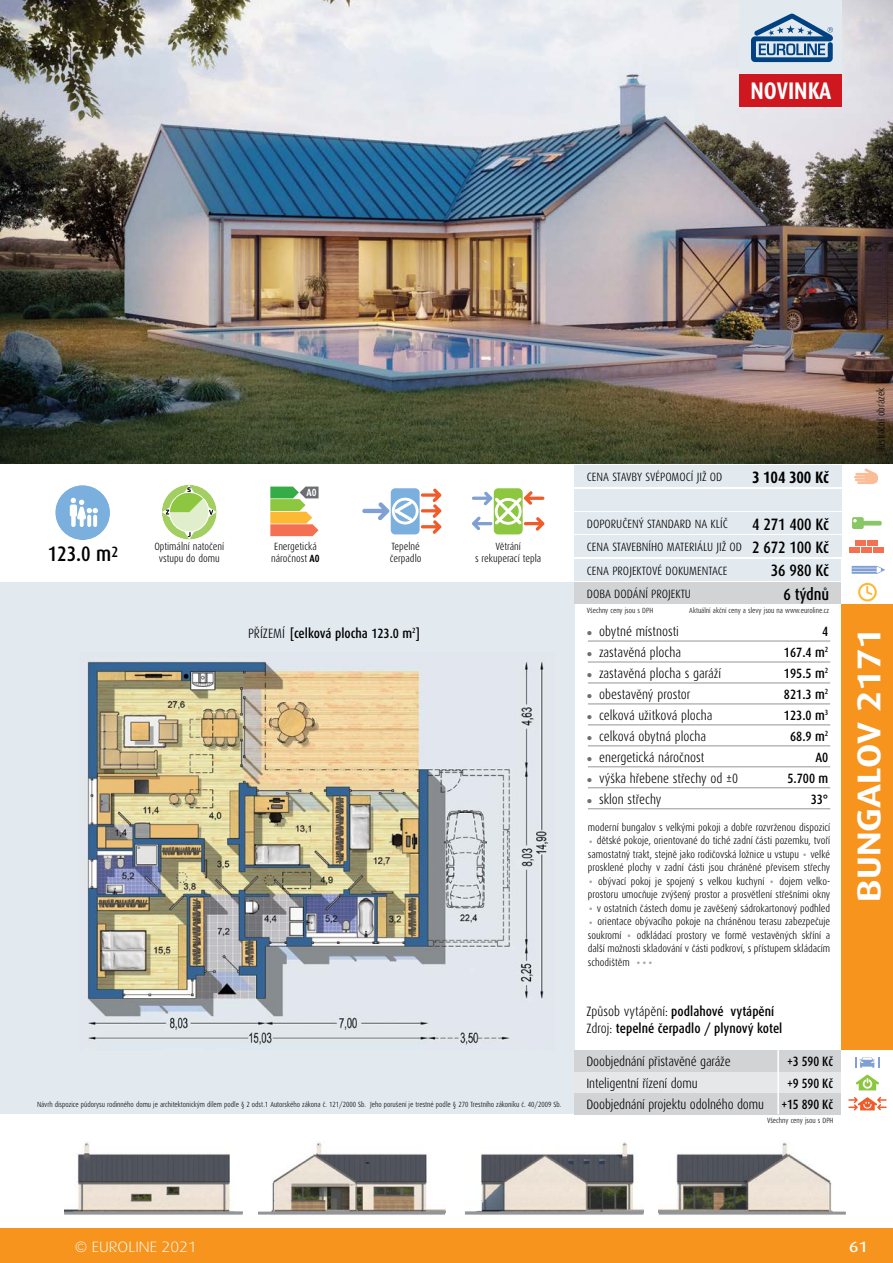
<style>
.page{position:relative;width:893px;height:1263px;background:#fff}
.page>*{position:absolute;margin:0;border:0;box-sizing:border-box;transform-origin:0 0}
.t1{font:300 45px "Dax Condensed";color:#6d6e71}
.t2{font:700 33px "Dax Wide";color:#fff}
.t3{font:300 28.5px "Dax Condensed";color:#a7a9ac}
.t4{font:700 24px "Dax Condensed";color:#fff}
.t5{font:500 21px "Dax Condensed";color:#000}
.t6{font:500 16.5px/23.4px "Dax Condensed";letter-spacing:-.01em;color:#000;text-align:right}
.t7{font:700 16.5px "Dax Condensed";letter-spacing:-.01em;color:#000}
.t8{font:300 15px "Dax Wide";color:#fff}
.t9{font:500 15px "Dax Wide";color:#fff}
.t10{font:300 13.5px/21px "Dax Condensed";color:#000}
.t11{font:500 13.5px/21px "Dax Condensed";color:#000}
.t12{font:500 13.5px/21.3px "Dax Condensed";color:#000;text-align:center;scale:.96 1}
.t13{font:300 12px/23.4px "Dax Condensed";color:#000}
.t14{font:300 10.5px/13.5px "Dax Condensed";color:#000}
.t15{font:700 10.5px "Dax Condensed";color:#fff}
.t16{font:300 7.5px "Dax Condensed";color:#000}
.s1{font-weight:700}
.s2{font-weight:300}
</style>
<div class="page">
<img style="left:64px;top:1142px;width:179px;height:73px">
<img style="left:271px;top:1142px;width:174px;height:73px">
<img style="left:466px;top:1141px;width:177px;height:74px">
<img style="left:659px;top:1142px;width:173px;height:73px">
<hr style="left:64px;top:1211px;width:179px;height:3px;background:#939598">
<hr style="left:258px;top:1211px;width:187px;height:3px;background:#939598">
<hr style="left:465px;top:1211px;width:178px;height:3px;background:#939598">
<hr style="left:659px;top:1211px;width:187px;height:3px;background:#939598">
<img style="left:0;top:0;width:893px;height:463px">
<div style="left:0;top:583px;width:574px;height:531px;background:#e2e9ef"></div>
<div style="left:0;top:1229px;width:893px;height:34px;background:#f7941e"></div>
<hr style="left:588px;top:641px;width:242px;height:1px;background:#939598">
<hr style="left:588px;top:662px;width:242px;height:1px;background:#939598">
<hr style="left:588px;top:683px;width:242px;height:1px;background:#939598">
<hr style="left:588px;top:703px;width:242px;height:1px;background:#939598">
<hr style="left:588px;top:724px;width:242px;height:1px;background:#939598">
<hr style="left:588px;top:745px;width:242px;height:1px;background:#939598">
<hr style="left:588px;top:766px;width:242px;height:1px;background:#939598">
<hr style="left:588px;top:787px;width:242px;height:1px;background:#939598">
<hr style="left:588px;top:808px;width:242px;height:1px;background:#939598">
<div style="left:740px;top:0;width:102px;height:72px;background:#e2e9ef"></div>
<svg style="left:751px;top:14px;width:82px;height:49px"></svg>
<div style="left:842px;top:604px;width:51px;height:446px;background:#f7941e"></div>
<div style="left:574px;top:512px;width:268px;height:22px;background:#e2e9ef"></div>
<div style="left:574px;top:489px;width:268px;height:21px;background:#e2e9ef"></div>
<div style="left:574px;top:466px;width:268px;height:21px;background:#e2e9ef"></div>
<div style="left:574px;top:536px;width:268px;height:21px;background:#e2e9ef"></div>
<div style="left:574px;top:559px;width:268px;height:21px;background:#e2e9ef"></div>
<div style="left:574px;top:583px;width:268px;height:21px;background:#d1d3d4"></div>
<div style="left:574px;top:1071px;width:268px;height:22px;background:#e6e7e8"></div>
<div style="left:574px;top:1093px;width:268px;height:21px;background:#d1d3d4"></div>
<div style="left:574px;top:1050px;width:268px;height:21px;background:#d1d3d4"></div>
<hr style="left:777px;top:1006px;width:2px;height:108px;background:#fff">
<svg style="left:162px;top:485px;width:55px;height:54px"></svg>
<svg style="left:855px;top:1057px;width:25px;height:11px"></svg>
<svg style="left:856px;top:1075px;width:23px;height:15px"></svg>
<svg style="left:848px;top:1097px;width:38px;height:13px"></svg>
<svg style="left:854px;top:468px;width:24px;height:16px"></svg>
<svg style="left:852px;top:517px;width:30px;height:12px"></svg>
<svg style="left:852px;top:566px;width:33px;height:8px"></svg>
<svg style="left:858px;top:583px;width:19px;height:18px"></svg>
<div style="left:855px;top:541px;width:11px;height:5px;background:#f37053"></div>
<div style="left:867px;top:541px;width:11px;height:5px;background:#f37053"></div>
<div style="left:850px;top:547px;width:10px;height:5px;background:#f37053"></div>
<div style="left:861px;top:547px;width:11px;height:5px;background:#f37053"></div>
<div style="left:873px;top:547px;width:11px;height:5px;background:#f37053"></div>
<svg style="left:362px;top:488px;width:79px;height:46px"></svg>
<div style="left:494px;top:488px;width:29px;height:46px;background:#8dc63f;border-radius:4px"></div>
<svg style="left:472px;top:491px;width:72px;height:40px"></svg>
<div style="left:740px;top:74px;width:102px;height:33px;background:#ce171e"></div>
<img style="left:87px;top:661px;width:462px;height:384px">
<div style="left:55px;top:485px;width:55px;height:55px;background:#7bafde;border-radius:50%"></div>
<svg style="left:70px;top:498px;width:28px;height:29px"></svg>
<svg style="left:270px;top:487px;width:49px;height:49px"></svg>
<h3 class="t4" style="left:750px;top:78px;width:82px">NOVINKA</h3>
<h3 class="t5" style="left:48px;top:542px;width:72px">123.0 m<sup>2</sup></h3>
<p class="t14" style="left:154px;top:540px;width:71px;line-height:12px;text-align:center">Optimální natočení vstupu do domu</p>
<p class="t15" style="left:307px;top:487px;width:12px">A0</p>
<p class="t14" style="left:271px;top:540px;width:50px;line-height:12px">Energetická náročnost <span class="s1">A0</span></p>
<p class="t14" style="left:390px;top:540px;width:33px;line-height:12px">Tepelné čerpadlo</p>
<p class="t14" style="left:475px;top:540px;width:68px;line-height:12px;text-align:center">Větrání<br>s rekuperací tepla</p>
<p class="t11" style="left:248px;top:623px;width:173px"><span class="s2">PŘÍZEMÍ</span> [celková plocha 123.0 m<sup>2</sup>]</p>
<p class="t16" style="left:37px;top:1100px;width:526px">Návrh dispozice půdorysu rodinného domu je architektonickým dílem podle § 2 odst.1 Autorského zákona č. 121/2000 Sb. Jeho porušení je trestné podle § 270 Trestního zákoníku č. 40/2009 Sb.</p>
<p class="t13" style="left:587px;top:465px;width:137px">CENA STAVBY SVÉPOMOCÍ JIŽ OD</p>
<h3 class="t7" style="left:752px;top:468px;width:79px">3 104 300 Kč</h3>
<p class="t13" style="left:587px;top:512px;width:157px">DOPORUČENÝ STANDARD NA KLÍČ<br>CENA STAVEBNÍHO MATERIÁLU JIŽ OD<br>CENA PROJEKTOVÉ DOKUMENTACE</p>
<p class="t13" style="left:587px;top:582px;width:106px">DOBA DODÁNÍ PROJEKTU</p>
<h3 class="t6" style="left:752px;top:512px;width:79px">4 271 400 Kč<br>2 672 100 Kč<br>36 980 Kč</h3>
<h3 class="t6" style="left:783px;top:582px;width:47px">6 týdnů</h3>
<p class="t16" style="left:587px;top:606px;width:68px">Všechny ceny jsou s DPH</p>
<p class="t16" style="left:689px;top:606px;width:141px">Aktuální akční ceny a slevy jsou na www.euroline.cz</p>
<p class="t10" style="left:599px;top:621px;width:141px">obytné místnosti<br>zastavěná plocha<br>zastavěná plocha s garáží obestavěný prostor<br>celková užitková plocha celková obytná plocha energetická náročnost<br>výška hřebene střechy od ±0 sklon střechy</p>
<p class="t14" style="left:588px;top:820px;width:244px">moderní bungalov s velkými pokoji a dobře rozvrženou dispozicí</p>
<h3 class="t3" style="left:588px;top:817px;width:8px">.</h3>
<p class="t11" style="left:784px;top:621px;width:46px;text-align:right">4<br>167.4 m<sup>2<br></sup>195.5 m<sup>2<br></sup>821.3 m<sup>2<br></sup>123.0 m<sup>3<br></sup>68.9 m<sup>2<br></sup>A0<br>5.700 m<br>33°</p>
<h1 class="t1" style="left:585px;top:594px;width:11px">.</h1>
<h1 class="t1" style="left:585px;top:615px;width:11px">.</h1>
<h1 class="t1" style="left:585px;top:636px;width:11px">.</h1>
<h1 class="t1" style="left:585px;top:657px;width:11px">.</h1>
<h1 class="t1" style="left:585px;top:678px;width:11px">.</h1>
<h1 class="t1" style="left:585px;top:699px;width:11px">.</h1>
<h1 class="t1" style="left:585px;top:720px;width:11px">.</h1>
<h1 class="t1" style="left:585px;top:741px;width:11px">.</h1>
<h1 class="t1" style="left:585px;top:762px;width:11px">.</h1>
<p class="t14" style="left:588px;top:834px;width:244px;text-indent:9px">dětské pokoje, orientované do tiché zadní části pozemku, tvoří samostatný trakt, stejně jako rodičovská ložnice u vstupu</p>
<p class="t14" style="left:588px;top:847px;width:244px;text-align:right">velké<br>prosklené plochy v zadní části jsou chráněné převisem střechy</p>
<h3 class="t3" style="left:588px;top:858px;width:8px">.</h3>
<p class="t14" style="left:598px;top:874px;width:168px">obývací pokoj je spojený s velkou kuchyní</p>
<h3 class="t3" style="left:769px;top:858px;width:8px">.</h3>
<h3 class="t3" style="left:802px;top:831px;width:8px">.</h3>
<p class="t14" style="left:588px;top:874px;width:244px;text-align:right">dojem velko-<br>prostoru umocňuje zvýšený prostor a prosvětlení střešními okny</p>
<h3 class="t3" style="left:588px;top:885px;width:8px">.</h3>
<p class="t14" style="left:597px;top:901px;width:235px">v ostatních částech domu je zavěšený sádrokartonový podhled</p>
<h3 class="t3" style="left:588px;top:898px;width:8px">.</h3>
<p class="t14" style="left:588px;top:915px;width:244px;text-indent:10px">orientace obývacího pokoje na chráněnou terasu zabezpečuje soukromí</p>
<p class="t14" style="left:588px;top:928px;width:244px;text-align:justify;text-indent:49px">odkládací prostory ve formě vestavěných skříní a další možnosti skladování v části podkroví, s přístupem skládacím schodištěm</p>
<h3 class="t3" style="left:626px;top:912px;width:8px">.</h3>
<h3 class="t3" style="left:635px;top:939px;width:20px">...</h3>
<p class="t11" style="left:586px;top:1003px;width:197px;line-height:16.5px"><span class="s2">Způsob vytápění:</span> podlahové vytápění<br><span class="s2">Zdroj:</span> tepelné čerpadlo / plynový kotel</p>
<p class="t10" style="left:586px;top:1051px;width:179px">Doobjednání přistavěné garáže<br>Inteligentní řízení domu<br>Doobjednání projektu odolného domu</p>
<p class="t12" style="left:781px;top:1051px;width:55px">+3 590 Kč +9 590 Kč +15 890 Kč</p>
<p class="t16" style="left:767px;top:1116px;width:68px">Všechny ceny jsou s DPH</p>
<p class="t14" style="left:874px;top:452px;width:66px;rotate:-90deg">ilustrační obrázek</p>
<h2 class="t2" style="left:850px;top:901px;width:276px;rotate:-90deg">BUNGALOV 2171</h2>
<h3 class="t8" style="left:75px;top:1238px;width:123px">© EUROLINE 2021</h3>
<h3 class="t9" style="left:849px;top:1238px;width:20px">61</h3>
</div>
